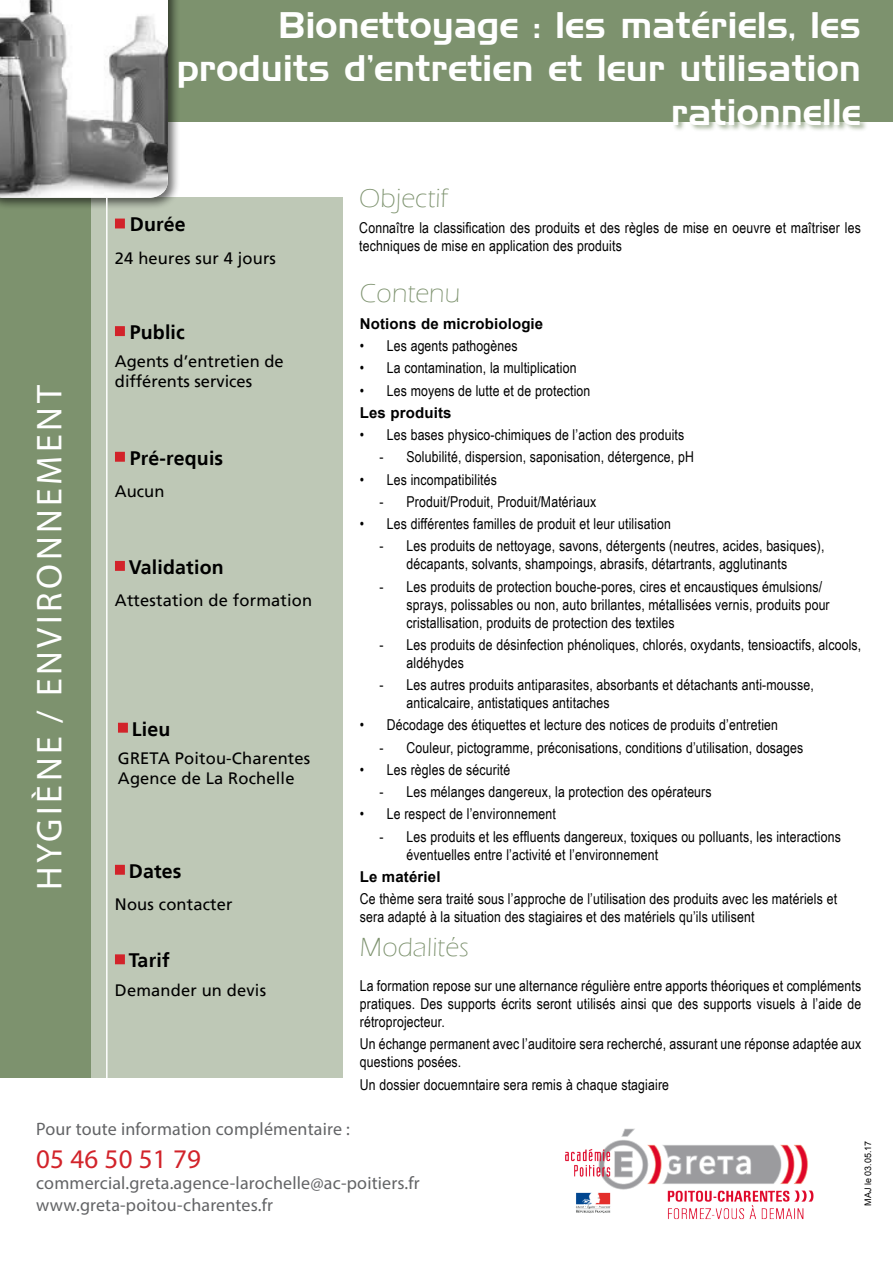
<style>
.page{position:relative;width:893px;height:1263px;background:#fff}
.page>*{position:absolute;margin:0;border:0;box-sizing:border-box;transform-origin:0 0}
.t1{font:36px/43.2px "Handel Gothic BT";letter-spacing:.01em;color:#fff;text-align:right}
.t2{font:36px "Myriad Pro";letter-spacing:.1em;color:#fff}
.t3{font:300 27px "Eras ITC";letter-spacing:.01em;color:#7d926e}
.t4{font:27px "Myriad Pro";letter-spacing:.01em;color:#d2232a}
.t5{font:700 19.5px "Frutiger LT";letter-spacing:.01em;color:#000}
.t6{font:18px "Myriad Pro";letter-spacing:.01em;color:#636466}
.t7{font:16.5px/19.8px "Frutiger LT";letter-spacing:.01em;color:#000}
.t8{font:15px/18px "Arial Narrow";letter-spacing:.01em;color:#000}
.t9{font:700 15px "Arial";letter-spacing:.01em;color:#000}
.t10{font:9px "Arial";color:#000}
</style>
<div class="page">
<div style="left:118px;top:0;width:775px;height:122px;background:#7d926e"></div>
<div style="left:87px;top:198px;width:256px;height:880px;background:#bec8b6"></div>
<div style="left:0;top:198px;width:91px;height:880px;background:#7d926e"></div>
<div style="left:0;top:0;width:180px;height:210px;background:#000;opacity:.57"></div>
<img style="left:0;top:0;width:168px;height:198px">
<hr style="left:106px;top:198px;width:2px;height:880px;background:#fff">
<img style="left:565px;top:1128px;width:249px;height:92px">
<div style="left:177px;top:11px;width:691px;height:121px;background:#7d926e"></div>
<div style="left:115px;top:219px;width:10px;height:9px;background:#d2232a;border:2px solid #d2232a"></div>
<div style="left:115px;top:326px;width:10px;height:10px;background:#d2232a;border:2px solid #d2232a"></div>
<div style="left:115px;top:561px;width:10px;height:10px;background:#d2232a;border:2px solid #d2232a"></div>
<div style="left:115px;top:954px;width:10px;height:10px;background:#d2232a;border:2px solid #d2232a"></div>
<div style="left:118px;top:723px;width:10px;height:10px;background:#d2232a;border:2px solid #d2232a"></div>
<div style="left:115px;top:865px;width:10px;height:10px;background:#d2232a;border:2px solid #d2232a"></div>
<div style="left:115px;top:452px;width:10px;height:10px;background:#d2232a;border:2px solid #d2232a"></div>
<h1 class="t2" style="left:27px;top:890px;width:506px;rotate:-90deg">HYGIÈNE / ENVIRONNEMENT</h1>
<p class="t1" style="left:177px;top:4px;width:685px">Bionettoyage : les matériels, les produits d’entretien et leur utilisation rationnelle</p>
<p class="t5" style="left:130px;top:213px;width:58px">Durée</p>
<p class="t7" style="left:115px;top:248px;width:163px">24 heures sur 4 jours</p>
<p class="t5" style="left:130px;top:321px;width:57px">Public</p>
<p class="t7" style="left:115px;top:352px;width:170px">Agents d’entretien de différents services</p>
<p class="t5" style="left:130px;top:446px;width:95px">Pré-requis</p>
<p class="t7" style="left:115px;top:482px;width:51px">Aucun</p>
<p class="t5" style="left:129px;top:555px;width:96px">Validation</p>
<p class="t7" style="left:115px;top:591px;width:199px">Attestation de formation</p>
<p class="t5" style="left:132px;top:717px;width:40px">Lieu</p>
<p class="t7" style="left:118px;top:748px;width:194px">GRETA Poitou-Charentes</p>
<p class="t7" style="left:118px;top:768px;width:178px">Agence de La Rochelle</p>
<p class="t5" style="left:129px;top:859px;width:54px">Dates</p>
<p class="t7" style="left:115px;top:894px;width:119px">Nous contacter</p>
<p class="t5" style="left:129px;top:949px;width:42px">Tarif</p>
<p class="t7" style="left:115px;top:981px;width:153px">Demander un devis</p>
<p class="t3" style="left:359px;top:183px;width:90px">Objectif</p>
<p class="t8" style="left:359px;top:218px;width:503px">Connaître la classification des produits et des règles de mise en oeuvre et maîtriser les techniques de mise en application des produits</p>
<p class="t3" style="left:360px;top:278px;width:102px">Contenu</p>
<p class="t9" style="left:360px;top:314px;width:185px">Notions de microbiologie</p>
<p class="t8" style="left:360px;top:336px;width:159px">• Les agents pathogènes</p>
<p class="t8" style="left:360px;top:359px;width:218px">• La contamination, la multiplication</p>
<p class="t8" style="left:360px;top:381px;width:232px">• Les moyens de lutte et de protection</p>
<p class="t9" style="left:360px;top:403px;width:93px">Les produits</p>
<p class="t8" style="left:360px;top:425px;width:326px">• Les bases physico-chimiques de l’action des produits</p>
<p class="t8" style="left:380px;top:448px;width:316px">- Solubilité, dispersion, saponisation, détergence, pH</p>
<p class="t8" style="left:360px;top:470px;width:139px">• Les incompatibilités</p>
<p class="t8" style="left:380px;top:492px;width:218px">- Produit/Produit, Produit/Matériaux</p>
<p class="t8" style="left:360px;top:514px;width:313px">• Les différentes familles de produit et leur utilisation</p>
<p class="t8" style="left:407px;top:537px;width:419px;text-indent:-27px">- Les produits de nettoyage, savons, détergents (neutres, acides, basiques), décapants, solvants, shampoings, abrasifs, détartrants, agglutinants</p>
<p class="t8" style="left:407px;top:577px;width:425px;text-indent:-27px">- Les produits de protection bouche-pores, cires et encaustiques émulsions/ sprays, polissables ou non, auto brillantes, métallisées vernis, produits pour cristallisation, produits de protection des textiles</p>
<p class="t8" style="left:407px;top:635px;width:456px;text-indent:-27px">- Les produits de désinfection phénoliques, chlorés, oxydants, tensioactifs, alcools, aldéhydes</p>
<p class="t8" style="left:407px;top:675px;width:409px;text-indent:-27px">- Les autres produits antiparasites, absorbants et détachants anti-mousse, anticalcaire, antistatiques antitaches</p>
<p class="t8" style="left:360px;top:716px;width:420px">• Décodage des étiquettes et lecture des notices de produits d’entretien</p>
<p class="t8" style="left:380px;top:738px;width:425px">- Couleur, pictogramme, préconisations, conditions d’utilisation, dosages</p>
<p class="t8" style="left:360px;top:760px;width:152px">• Les règles de sécurité</p>
<p class="t8" style="left:380px;top:782px;width:334px">- Les mélanges dangereux, la protection des opérateurs</p>
<p class="t8" style="left:360px;top:805px;width:197px">• Le respect de l’environnement</p>
<p class="t8" style="left:407px;top:827px;width:436px;text-indent:-27px">- Les produits et les effluents dangereux, toxiques ou polluants, les interactions éventuelles entre l’activité et l’environnement</p>
<p class="t9" style="left:360px;top:867px;width:82px">Le matériel</p>
<p class="t8" style="left:360px;top:889px;width:479px">Ce thème sera traité sous l’approche de l’utilisation des produits avec les matériels et sera adapté à la situation des stagiaires et des matériels qu’ils utilisent</p>
<p class="t3" style="left:360px;top:932px;width:111px">Modalités</p>
<p class="t8" style="left:360px;top:976px;width:503px;text-align:justify">La formation repose sur une alternance régulière entre apports théoriques et compléments pratiques. Des supports écrits seront utilisés ainsi que des supports visuels à l’aide de rétroprojecteur.</p>
<p class="t8" style="left:360px;top:1034px;width:503px">Un échange permanent avec l’auditoire sera recherché, assurant une réponse adaptée aux questions posées.</p>
<p class="t8" style="left:360px;top:1075px;width:311px">Un dossier docuemntaire sera remis à chaque stagiaire</p>
<p class="t6" style="left:36px;top:1118px;width:315px">Pour toute information complémentaire :</p>
<p class="t4" style="left:36px;top:1142px;width:166px">05 46 50 51 79</p>
<p class="t6" style="left:36px;top:1172px;width:385px">commercial.greta.agence-larochelle@ac-poitiers.fr</p>
<p class="t6" style="left:36px;top:1194px;width:238px">www.greta-poitou-charentes.fr</p>
<p class="t10" style="left:862px;top:1206px;width:67px;rotate:-90deg">MAJ le 03.05.17</p>
</div>
